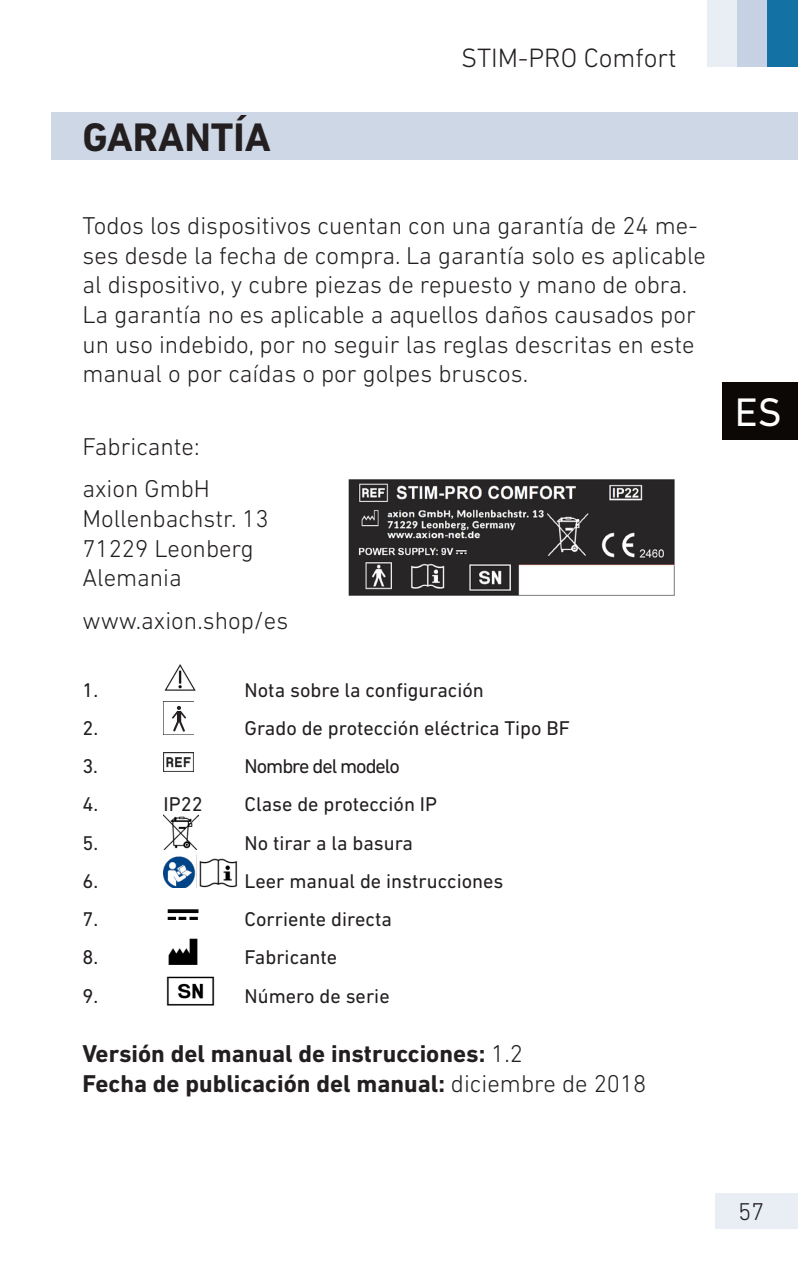
<style>
.page{position:relative;width:798px;height:1276px;background:#fff}
.page>*{position:absolute;margin:0;border:0;box-sizing:border-box;transform-origin:0 0}
.R_Schwarz_unterlegt{font:700 40.5px "DIN Next LT Pro";color:#231f20}
.t1{font:40.5px "DIN Next LT Pro";color:#fff}
.t2{font:300 27px "DIN Next LT Pro";color:#231f20}
.laufender_Text{font:300 24.75px/29.7px "DIN Next LT Pro";color:#231f20}
.t3{font:700 24.75px "DIN Next LT Pro";color:#231f20}
.Programm_Text{font:20.25px "DIN Next LT Pro";color:#231f20}
.Programm_Text-2{font:20.25px "DIN Next LT Pro";letter-spacing:-.05em;color:#231f20}
.s1{font-weight:300}
</style>
<div class="page">
<img style="left:164px;top:664px;width:32px;height:27px">
<img style="left:163px;top:701px;width:31px;height:34px">
<img style="left:163px;top:752px;width:31px;height:19px">
<img style="left:163px;top:814px;width:35px;height:35px">
<img style="left:163px;top:855px;width:75px;height:33px">
<img style="left:167px;top:909px;width:32px;height:11px">
<img style="left:168px;top:938px;width:30px;height:26px">
<img style="left:166px;top:976px;width:49px;height:30px">
<div style="left:51px;top:112px;width:746px;height:47px;background:#cdd7e6"></div>
<img style="left:348px;top:479px;width:327px;height:117px">
<div style="left:714px;top:1193px;width:83px;height:35px;background:#e9eef5"></div>
<div style="left:706px;top:0;width:31px;height:67px;background:#e9eef5"></div>
<div style="left:737px;top:0;width:30px;height:67px;background:#c6d1e4"></div>
<div style="left:767px;top:0;width:30px;height:67px;background:#1471a4"></div>
<div style="left:722px;top:382px;width:75px;height:58px;background:#0c0806"></div>
<p class="R_Schwarz_unterlegt" style="left:83px;top:113px;width:190px">GARANTÍA</p>
<p class="t2" style="left:461px;top:42px;width:217px">STIM-PRO Comfort</p>
<p class="laufender_Text" style="left:82px;top:210px;width:624px">Todos los dispositivos cuentan con una garantía de 24 me&shy;ses desde la fecha de compra. La garantía solo es aplicable al dispositivo, y cubre piezas de repuesto y mano de obra.<br>La garantía no es aplicable a aquellos daños causados por un uso indebido, por no seguir las reglas descritas en este manual o por caídas o por golpes bruscos.</p>
<p class="laufender_Text" style="left:82px;top:431px;width:119px">Fabricante:</p>
<p class="laufender_Text" style="left:82px;top:473px;width:187px">axion GmbH<br>Mollenbachstr. 13<br>71229 Leonberg<br>Alemania</p>
<p class="laufender_Text" style="left:82px;top:605px;width:207px">www.axion.shop/es</p>
<p class="Programm_Text" style="left:82px;top:678px;width:17px">1.</p>
<p class="Programm_Text" style="left:244px;top:678px;width:241px">Nota sobre la configuración</p>
<p class="Programm_Text" style="left:82px;top:716px;width:17px">2.</p>
<p class="Programm_Text" style="left:244px;top:716px;width:327px">Grado de protección eléctrica Tipo BF</p>
<p class="Programm_Text" style="left:82px;top:754px;width:17px">3.</p>
<p class="Programm_Text-2" style="left:244px;top:754px;width:157px">Nombre del modelo</p>
<p class="Programm_Text" style="left:82px;top:793px;width:17px">4.</p>
<p class="Programm_Text" style="left:163px;top:793px;width:41px">IP22</p>
<p class="Programm_Text" style="left:244px;top:793px;width:194px">Clase de protección IP</p>
<p class="Programm_Text" style="left:82px;top:831px;width:17px">5.</p>
<p class="Programm_Text" style="left:244px;top:831px;width:170px">No tirar a la basura</p>
<p class="Programm_Text" style="left:82px;top:869px;width:17px">6.</p>
<p class="Programm_Text" style="left:244px;top:869px;width:260px">Leer manual de instrucciones</p>
<p class="Programm_Text" style="left:82px;top:907px;width:17px">7.</p>
<p class="Programm_Text" style="left:244px;top:907px;width:149px">Corriente directa</p>
<p class="Programm_Text" style="left:82px;top:946px;width:17px">8.</p>
<p class="Programm_Text" style="left:244px;top:946px;width:94px">Fabricante</p>
<p class="Programm_Text" style="left:82px;top:984px;width:17px">9.</p>
<p class="Programm_Text" style="left:244px;top:984px;width:146px">Número de serie</p>
<p class="t3" style="left:82px;top:1039px;width:442px">Versión del manual de instrucciones: <span class="s1">1.2</span></p>
<p class="t3" style="left:82px;top:1069px;width:565px">Fecha de publicación del manual: <span class="s1">diciembre de 2018</span></p>
<h1 class="t1" style="left:734px;top:389px;width:48px">ES</h1>
<p class="laufender_Text" style="left:737px;top:1196px;width:28px">57</p>
</div>
